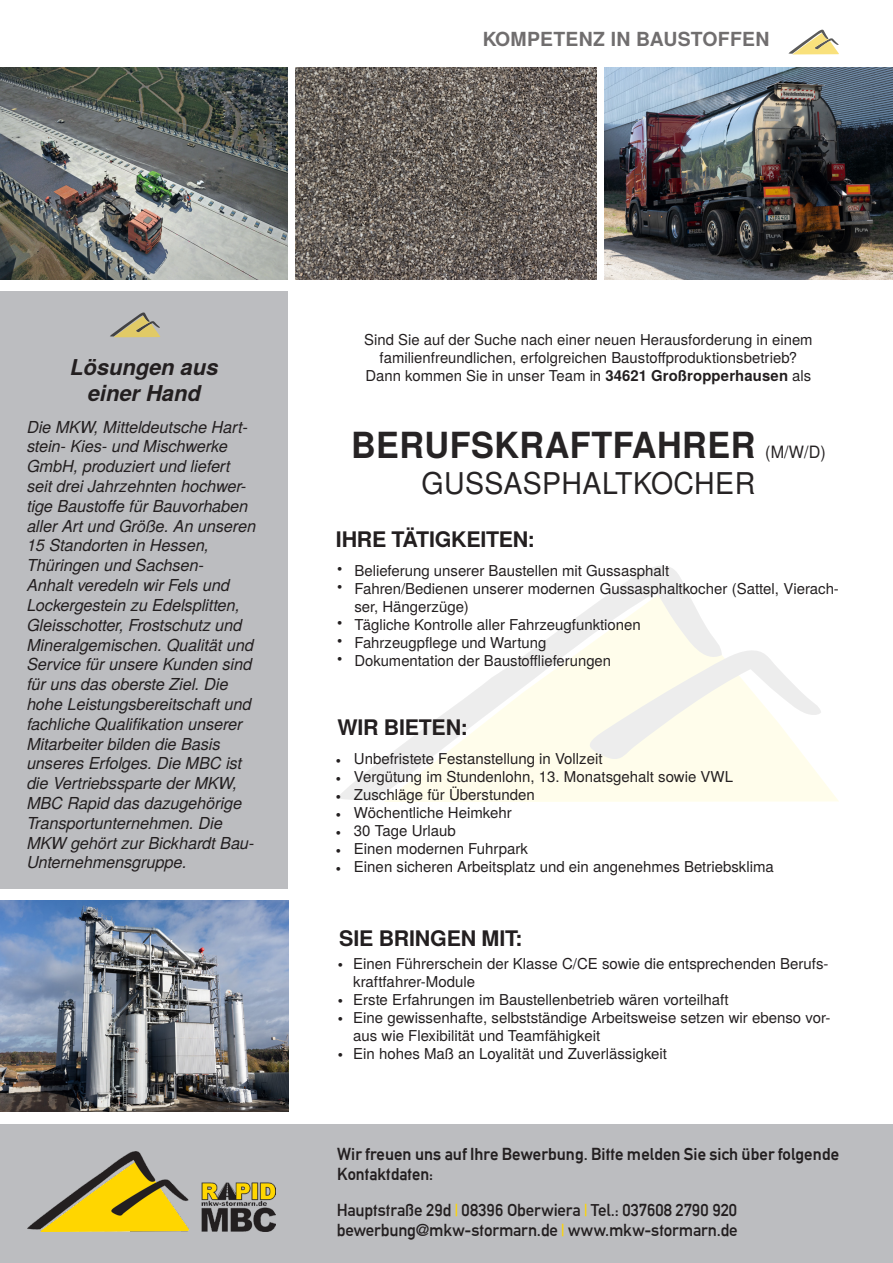
<style>
.page{position:relative;width:893px;height:1263px;background:#fff}
.page>*{position:absolute;margin:0;border:0;box-sizing:border-box;transform-origin:0 0}
.t1{font:700 36px "Te X Gyre Heros";letter-spacing:.015em;color:#262324;scale:.95 1}
.t2{font:30px "Te X Gyre Heros";letter-spacing:.015em;color:#262324;scale:.95 1}
.t3{font:italic 700 21.9px/26.2px "Te X Gyre Heros";color:#231f20;text-align:center}
.t4{font:700 21.45px "Te X Gyre Heros";letter-spacing:-.01em;color:#231f20}
.t5{font:700 19.35px "Te X Gyre Heros";letter-spacing:.015em;color:#231f20}
.t6{font:16.95px "Alte DIN1451 Mittelschrift";letter-spacing:-.005em;color:#231f20}
.t7{font:16.95px/19.4px "Alte DIN1451 Mittelschriftgepraegt";color:#231f20}
.t8{font:italic 16.5px/19.8px "Te X Gyre Heros";color:#231f20}
.t9{font:15px/18px "Te X Gyre Heros";color:#231f20}
.s1{font-weight:700}
.s2{font-weight:400;font-size:16.95px}
.s3{color:#fed503}
</style>
<div class="page">
<svg style="left:722px;top:761px;width:116px;height:40px;background:#fffded"></svg>
<svg style="left:337px;top:566px;width:385px;height:235px"></svg>
<svg style="left:589px;top:649px;width:232px;height:112px"></svg>
<div style="left:0;top:1124px;width:893px;height:139px;background:#bcbdc0"></div>
<img style="left:28px;top:1151px;width:248px;height:80px">
<img style="left:0;top:68px;width:287px;height:211px">
<img style="left:0;top:900px;width:288px;height:212px">
<div style="left:0;top:291px;width:287px;height:598px;background:#bcbdc0"></div>
<img style="left:605px;top:68px;width:288px;height:211px">
<svg style="left:110px;top:312px;width:50px;height:25px"></svg>
<svg style="left:788px;top:30px;width:51px;height:24px"></svg>
<img style="left:296px;top:68px;width:300px;height:211px">
<p class="t5" style="left:482px;top:24px;width:289px">KOMPETENZ IN BAUSTOFFEN</p>
<p class="t3" style="left:70px;top:353px;width:150px">Lösungen aus einer Hand</p>
<p class="t8" style="left:27px;top:416px;width:222px">Die MKW, Mitteldeutsche Hart&shy;stein- Kies- und Mischwerke<br>GmbH, produziert und liefert</p>
<p class="t8" style="left:27px;top:475px;width:231px">seit drei Jahrzehnten hochwer&shy;tige Baustoffe für Bauvorhaben aller Art und Größe. An unseren<br>15 Standorten in Hessen,<br>Thüringen und Sachsen-<br>Anhalt veredeln wir Fels und<br>Lockergestein zu Edelsplitten,<br>Gleisschotter, Frostschutz und<br>Mineralgemischen. Qualität und<br>Service für unsere Kunden sind für uns das oberste Ziel. Die hohe Leistungsbereitschaft und fachliche Qualifikation unserer<br>Mitarbeiter bilden die Basis unseres Erfolges. Die MBC ist die Vertriebssparte der MKW,<br>MBC Rapid das dazugehörige<br>Transportunternehmen. Die<br>MKW gehört zur Bickhardt Bau-<br>Unternehmensgruppe.</p>
<p class="t9" style="left:364px;top:330px;width:450px;text-align:center">Sind Sie auf der Suche nach einer neuen Herausforderung in einem familienfreundlichen, erfolgreichen Baustoffproduktionsbetrieb?<br>Dann kommen Sie in unser Team in <span class="s1">34621 Großropperhausen</span> als</p>
<p class="t1" style="left:351px;top:417px;width:501px">BERUFSKRAFTFAHRER <span class="s2">(M/W/D)</span></p>
<p class="t2" style="left:422px;top:459px;width:353px">GUSSASPHALTKOCHER</p>
<p class="t4" style="left:336px;top:522px;width:201px">IHRE TÄTIGKEITEN:</p>
<p class="t9" style="left:337px;top:558px;width:7px">•</p>
<p class="t9" style="left:337px;top:576px;width:7px">•</p>
<p class="t9" style="left:337px;top:612px;width:7px">•</p>
<p class="t9" style="left:337px;top:630px;width:7px">•</p>
<p class="t9" style="left:337px;top:648px;width:7px">•</p>
<p class="t9" style="left:354px;top:560px;width:316px">Belieferung unserer Baustellen mit Gussasphalt</p>
<p class="t9" style="left:354px;top:578px;width:486px">Fahren/Bedienen unserer modernen Gussasphaltkocher (Sattel, Vierach&shy;ser, Hängerzüge)</p>
<p class="t9" style="left:354px;top:614px;width:288px">Tägliche Kontrolle aller Fahrzeugfunktionen</p>
<p class="t9" style="left:354px;top:632px;width:193px">Fahrzeugpflege und Wartung</p>
<p class="t9" style="left:354px;top:650px;width:258px">Dokumentation der Baustofflieferungen</p>
<p class="t4" style="left:337px;top:711px;width:132px">WIR BIETEN:</p>
<p class="t9" style="left:336px;top:750px;width:7px">•</p>
<p class="t9" style="left:336px;top:768px;width:7px">•</p>
<p class="t9" style="left:336px;top:786px;width:7px">•</p>
<p class="t9" style="left:336px;top:804px;width:7px">•</p>
<p class="t9" style="left:336px;top:822px;width:7px">•</p>
<p class="t9" style="left:336px;top:840px;width:7px">•</p>
<p class="t9" style="left:336px;top:858px;width:7px">•</p>
<p class="t9" style="left:354px;top:749px;width:250px">Unbefristete Festanstellung in Vollzeit</p>
<p class="t9" style="left:354px;top:767px;width:381px">Vergütung im Stundenlohn, 13. Monatsgehalt sowie VWL</p>
<p class="t9" style="left:354px;top:785px;width:182px">Zuschläge für Überstunden</p>
<p class="t9" style="left:354px;top:803px;width:159px">Wöchentliche Heimkehr</p>
<p class="t9" style="left:354px;top:821px;width:103px">30 Tage Urlaub</p>
<p class="t9" style="left:354px;top:839px;width:175px">Einen modernen Fuhrpark</p>
<p class="t9" style="left:354px;top:857px;width:421px">Einen sicheren Arbeitsplatz und ein angenehmes Betriebsklima</p>
<p class="t4" style="left:339px;top:921px;width:185px">SIE BRINGEN MIT:</p>
<p class="t9" style="left:353px;top:953px;width:477px">Einen Führerschein der Klasse C/CE sowie die entsprechenden Berufs&shy;kraftfahrer-Module</p>
<p class="t9" style="left:353px;top:989px;width:377px">Erste Erfahrungen im Baustellenbetrieb wären vorteilhaft</p>
<p class="t9" style="left:353px;top:1007px;width:479px">Eine gewissenhafte, selbstständige Arbeitsweise setzen wir ebenso vor&shy;aus wie Flexibilität und Teamfähigkeit</p>
<p class="t9" style="left:353px;top:1043px;width:315px">Ein hohes Maß an Loyalität und Zuverlässigkeit</p>
<p class="t9" style="left:338px;top:954px;width:7px">•</p>
<p class="t9" style="left:338px;top:990px;width:7px">•</p>
<p class="t9" style="left:338px;top:1008px;width:7px">•</p>
<p class="t9" style="left:338px;top:1044px;width:7px">•</p>
<p class="t7" style="left:337px;top:1144px;width:503px">Wir freuen uns auf Ihre Bewerbung. Bitte melden Sie sich über folgende<br>Kontaktdaten:</p>
<p class="t6" style="left:337px;top:1200px;width:402px">Hauptstraße 29d <span class="s3">|</span> 08396 Oberwiera <span class="s3">|</span> Tel.: 037608 2790 920</p>
<p class="t6" style="left:337px;top:1219px;width:402px">bewerbung@mkw-stormarn.de <span class="s3">|</span> www.mkw-stormarn.de</p>
</div>
